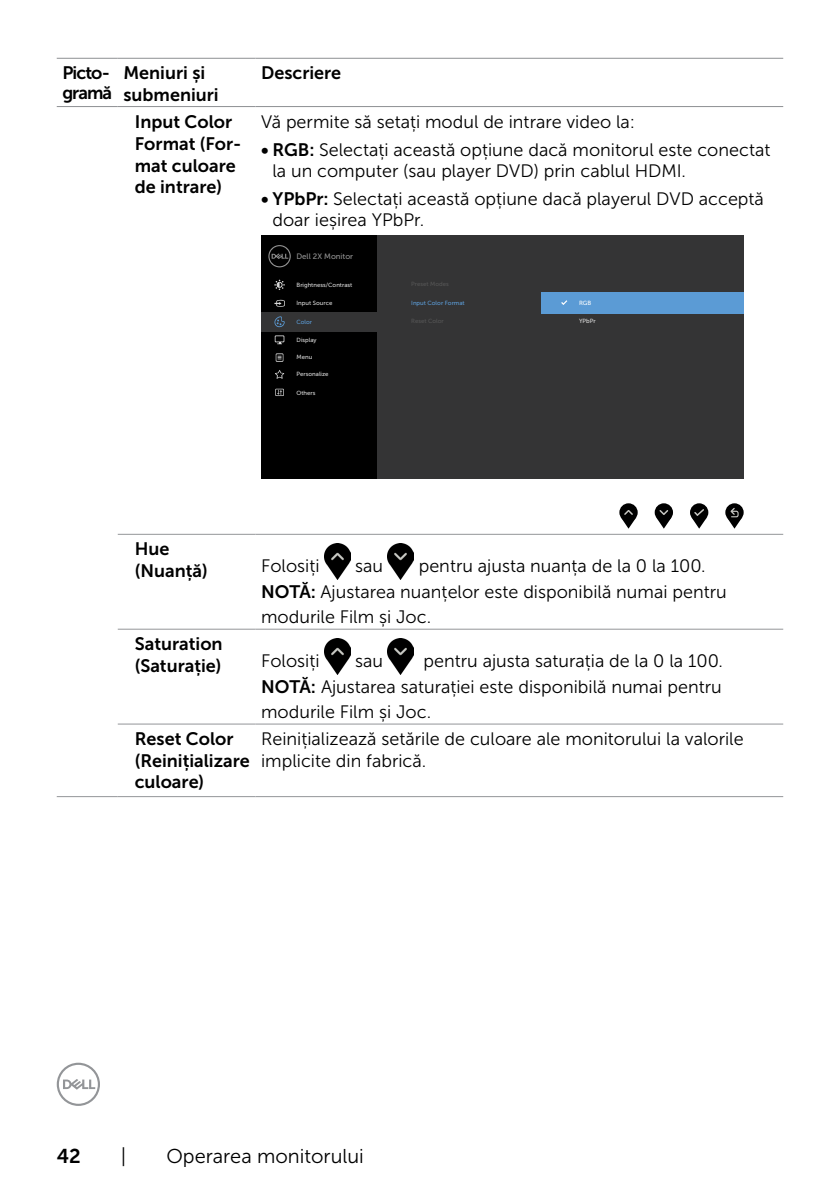
<style>
.page{position:relative;width:840px;height:1191px;background:#fff}
.page>*{position:absolute;margin:0;border:0;box-sizing:border-box;transform-origin:0 0}
.t1{font:20px "Museo Sans For Dell 300";color:#000}
.t2{font:20px "Museo Sans For Dell 700";color:#000}
.Table_Paragraph{font:18px/21.6px "Museo Sans For Dell 300";color:#000}
.item{font:18px "Museo Sans For Dell 300";color:#000}
.Table_Paragraph-Inde{font:18px/21.6px "Museo Sans For Dell 700";color:#000}
.table_paragraph_OSD{font:18px "Museo Sans For Dell 700";color:#000}
.Table_Head{font:18px/21.6px "Museo Sans For Dell 700";color:#000}
.Table_Head-2{font:18px/20px "Museo Sans For Dell 700";letter-spacing:-.055em;color:#000}
.t3{font:7.8px "Museo Sans For Dell 500";color:#939393}
.t4{font:6px "Museo Sans For Dell 500";color:#d9d9d9}
.t5{font:6px "Museo Sans For Dell 500";color:#5b9bd5}
.t6{font:6px "Museo Sans For Dell 500";color:#fff}
.s1{font-family:"Museo Sans For Dell 700"}
</style>
<div class="page">
<svg style="left:57px;top:1062px;width:43px;height:44px"></svg>
<hr style="left:57px;top:106px;width:61px;height:1px;background:#939598">
<hr style="left:118px;top:106px;width:137px;height:1px;background:#939598">
<hr style="left:255px;top:106px;width:527px;height:1px;background:#939598">
<hr style="left:57px;top:796px;width:61px;height:1px;background:#939598">
<hr style="left:118px;top:796px;width:137px;height:1px;background:#939598">
<hr style="left:255px;top:796px;width:527px;height:1px;background:#939598">
<hr style="left:118px;top:534px;width:137px;height:1px;background:#939598">
<hr style="left:255px;top:534px;width:527px;height:1px;background:#939598">
<hr style="left:118px;top:629px;width:137px;height:1px;background:#939598">
<hr style="left:255px;top:629px;width:527px;height:1px;background:#939598">
<hr style="left:118px;top:723px;width:137px;height:1px;background:#939598">
<hr style="left:255px;top:723px;width:527px;height:1px;background:#939598">
<hr style="left:57px;top:58px;width:61px;height:1px;background:#939598">
<hr style="left:118px;top:58px;width:137px;height:1px;background:#939598">
<hr style="left:255px;top:58px;width:527px;height:1px;background:#939598">
<div style="left:261px;top:235px;width:482px;height:244px;background:#343435"></div>
<div style="left:261px;top:235px;width:115px;height:244px;background:#000"></div>
<div style="left:261px;top:312px;width:117px;height:19px;background:#343435"></div>
<svg style="left:268px;top:245px;width:22px;height:22px"></svg>
<svg style="left:274px;top:300px;width:10px;height:7px"></svg>
<svg style="left:274px;top:316px;width:11px;height:11px"></svg>
<svg style="left:275px;top:370px;width:9px;height:9px"></svg>
<svg style="left:274px;top:335px;width:10px;height:7px"></svg>
<div style="left:275px;top:336px;width:8px;height:5px;background:#000"></div>
<svg style="left:275px;top:353px;width:8px;height:9px"></svg>
<svg style="left:276px;top:354px;width:6px;height:7px"></svg>
<svg style="left:277px;top:356px;width:4px;height:3px"></svg>
<svg style="left:275px;top:389px;width:9px;height:7px"></svg>
<svg style="left:276px;top:389px;width:7px;height:6px"></svg>
<svg style="left:277px;top:390px;width:5px;height:5px"></svg>
<svg style="left:274px;top:280px;width:10px;height:10px"></svg>
<div style="left:619px;top:503px;width:18px;height:18px;background:#000;border-radius:50%"></div>
<svg style="left:621px;top:510px;width:14px;height:18px"></svg>
<svg style="left:654px;top:503px;width:18px;height:18px"></svg>
<svg style="left:656px;top:510px;width:15px;height:18px"></svg>
<svg style="left:689px;top:503px;width:19px;height:18px"></svg>
<svg style="left:691px;top:509px;width:15px;height:19px"></svg>
<div style="left:725px;top:503px;width:18px;height:18px;background:#000;border-radius:50%"></div>
<svg style="left:727px;top:508px;width:14px;height:20px"></svg>
<div style="left:540px;top:292px;width:203px;height:21px;background:#5b9bd5"></div>
<svg style="left:561px;top:300px;width:6px;height:5px"></svg>
<img style="left:324px;top:543px;width:26px;height:36px">
<img style="left:388px;top:543px;width:25px;height:36px">
<img style="left:324px;top:638px;width:26px;height:36px">
<img style="left:388px;top:638px;width:25px;height:36px">
<p class="Table_Head-2" style="left:62px;top:63px;width:51px">Picto&shy;gramă</p>
<p class="Table_Head" style="left:123px;top:62px;width:97px">Meniuri și submeniuri</p>
<p class="Table_Head" style="left:261px;top:62px;width:82px">Descriere</p>
<p class="Table_Paragraph-Inde" style="left:135px;top:111px;width:108px">Input Color<br>Format (For&shy;mat culoare de intrare)</p>
<p class="Table_Paragraph" style="left:261px;top:112px;width:375px">Vă permite să setați modul de intrare video la:</p>
<p class="Table_Paragraph" style="left:272px;top:139px;width:499px;text-indent:-11px"><span class="s1">• RGB:</span> Selectați această opțiune dacă monitorul este conectat la un computer (sau player DVD) prin cablul HDMI.</p>
<p class="Table_Paragraph" style="left:272px;top:188px;width:493px;text-indent:-11px"><span class="s1">• YPbPr:</span> Selectați această opțiune dacă playerul DVD acceptă doar ieșirea YPbPr.</p>
<p class="t3" style="left:296px;top:252px;width:58px">Dell 2X Monitor</p>
<p class="t4" style="left:296px;top:281px;width:57px">Brightness/Contrast</p>
<p class="t4" style="left:296px;top:300px;width:37px">Input Source</p>
<p class="t5" style="left:296px;top:318px;width:17px">Color</p>
<p class="t4" style="left:296px;top:337px;width:22px">Display</p>
<p class="t4" style="left:296px;top:354px;width:17px">Menu</p>
<p class="t4" style="left:296px;top:389px;width:20px">Others</p>
<p class="t4" style="left:296px;top:371px;width:34px">Personalize</p>
<p class="t5" style="left:411px;top:299px;width:55px">Input Color Format</p>
<p class="t6" style="left:578px;top:299px;width:14px">RGB</p>
<p class="t4" style="left:578px;top:318px;width:18px">YPbPr</p>
<p class="table_paragraph_OSD" style="left:135px;top:539px;width:36px">Hue</p>
<p class="table_paragraph_OSD" style="left:135px;top:560px;width:74px">(Nuanță)</p>
<p class="item" style="left:261px;top:556px;width:60px">Folosiți</p>
<p class="item" style="left:355px;top:556px;width:29px">sau</p>
<p class="item" style="left:418px;top:556px;width:288px">pentru ajusta nuanța de la 0 la 100.</p>
<p class="item" style="left:261px;top:582px;width:467px"><span class="s1">NOTĂ:</span> Ajustarea nuanțelor este disponibilă numai pentru</p>
<p class="item" style="left:261px;top:607px;width:171px">modurile Film și Joc.</p>
<p class="table_paragraph_OSD" style="left:135px;top:634px;width:89px">Saturation</p>
<p class="table_paragraph_OSD" style="left:135px;top:655px;width:88px">(Saturație)</p>
<p class="item" style="left:261px;top:651px;width:60px">Folosiți</p>
<p class="item" style="left:355px;top:651px;width:29px">sau</p>
<p class="item" style="left:423px;top:651px;width:301px">pentru ajusta saturația de la 0 la 100.</p>
<p class="item" style="left:261px;top:677px;width:462px"><span class="s1">NOTĂ:</span> Ajustarea saturației este disponibilă numai pentru</p>
<p class="item" style="left:261px;top:702px;width:171px">modurile Film și Joc.</p>
<p class="Table_Paragraph-Inde" style="left:135px;top:728px;width:116px">Reset Color (Reinițializare culoare)</p>
<p class="Table_Paragraph" style="left:261px;top:728px;width:484px">Reinițializează setările de culoare ale monitorului la valorile implicite din fabrică.</p>
<p class="t2" style="left:57px;top:1144px;width:26px">42</p>
<p class="t1" style="left:121px;top:1145px;width:7px">|</p>
<p class="t1" style="left:166px;top:1145px;width:199px">Operarea monitorului</p>
</div>
